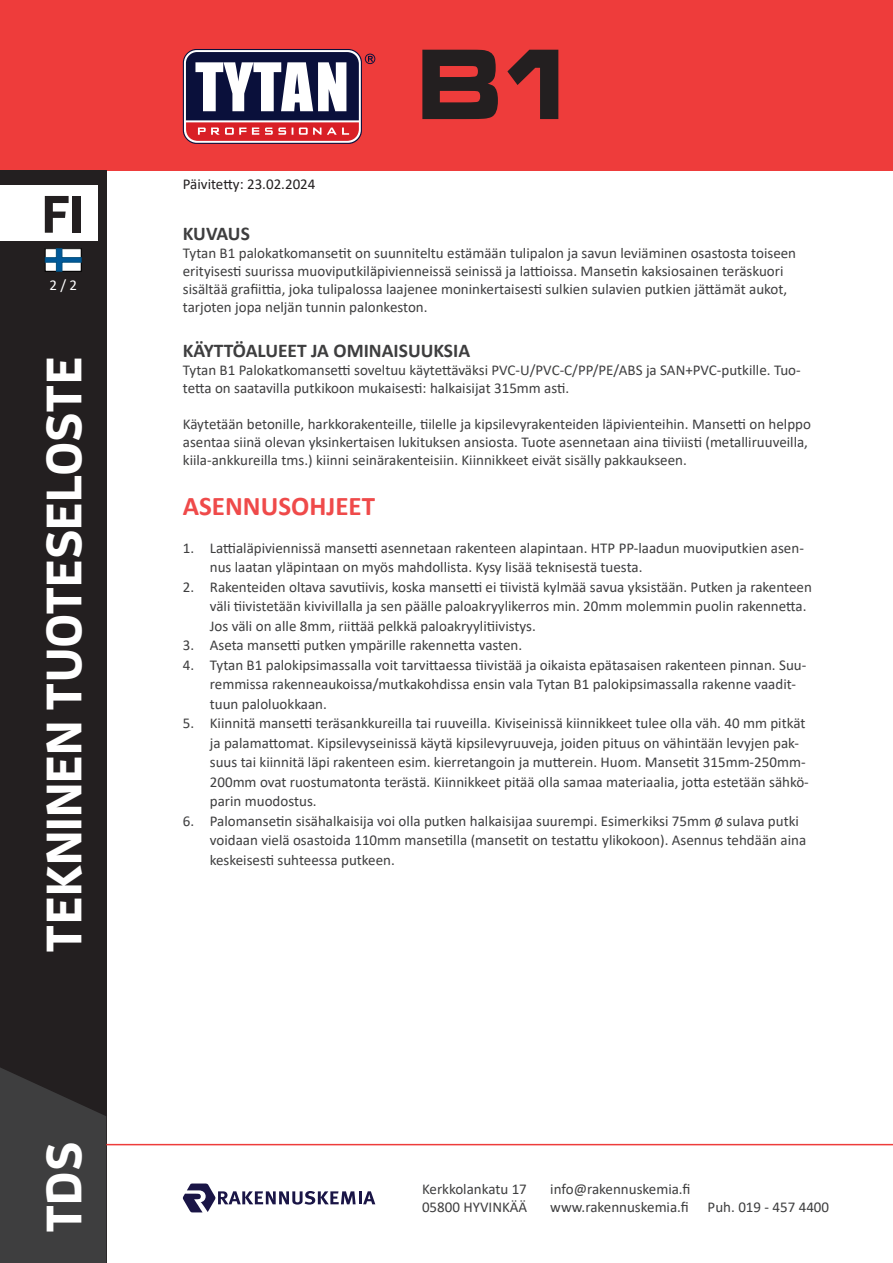
<style>
.page{position:relative;width:893px;height:1263px;background:#fff}
.page>*{position:absolute;margin:0;border:0;box-sizing:border-box;transform-origin:0 0}
.t1{font:700 52.5px "Enzo OT";color:#231f20}
.t2{font:700 49.5px "Enzo OT";color:#fff}
.t3{font:700 27px "Calibri";color:#ef4a4a}
.t4{font:700 19.5px "Calibri";color:#3e3e3f}
.t5{font:15px/19.5px "Calibri";color:#3e3e3f}
.t6{font:15px "Calibri";color:#231f20}
.t7{font:15px "Calibri";color:#fff}
</style>
<div class="page">
<div style="left:0;top:0;width:893px;height:170px;background:#ee3c3b"></div>
<div style="left:0;top:170px;width:106px;height:1093px;background:#231f20"></div>
<svg style="left:0;top:1067px;width:106px;height:196px;background:#3a3a3b"></svg>
<hr style="left:106px;top:1144px;width:787px;height:1px;background:#ee3c3b">
<div style="left:0;top:186px;width:98px;height:55px;background:#fff"></div>
<svg style="left:183px;top:49px;width:179px;height:95px"></svg>
<div style="left:184px;top:50px;width:177px;height:93px;background:#fff;border-radius:13px"></div>
<svg style="left:365px;top:54px;width:10px;height:10px"></svg>
<svg style="left:186px;top:52px;width:173px;height:89px"></svg>
<svg style="left:45px;top:248px;width:36px;height:23px"></svg>
<svg style="left:422px;top:50px;width:76px;height:69px"></svg>
<svg style="left:507px;top:50px;width:51px;height:69px"></svg>
<svg style="left:182px;top:1183px;width:193px;height:29px"></svg>
<h1 class="t1" style="left:42px;top:181px;width:44px">FI</h1>
<p class="t7" style="left:49px;top:275px;width:29px">2 / 2</p>
<h2 class="t2" style="left:33px;top:952px;width:597px;rotate:-90deg">TEKNINEN TUOTESELOSTE</h2>
<h2 class="t2" style="left:33px;top:1233px;width:93px;rotate:-90deg">TDS</h2>
<p class="t6" style="left:183px;top:173px;width:134px">Päivitetty: 23.02.2024</p>
<h3 class="t4" style="left:183px;top:220px;width:69px">KUVAUS</h3>
<p class="t5" style="left:183px;top:244px;width:615px;line-height:18px">Tytan B1 palokatkomansetit on suunniteltu estämään tulipalon ja savun leviäminen osastosta toiseen erityisesti suurissa muoviputkiläpivienneissä seinissä ja lattioissa. Mansetin kaksiosainen teräskuori sisältää grafiittia, joka tulipalossa laajenee moninkertaisesti sulkien sulavien putkien jättämät aukot, tarjoten jopa neljän tunnin palonkeston.</p>
<h3 class="t4" style="left:183px;top:337px;width:289px">KÄYTTÖALUEET JA OMINAISUUKSIA</h3>
<p class="t5" style="left:183px;top:361px;width:619px;line-height:18px">Tytan B1 Palokatkomansetti soveltuu käytettäväksi PVC-U/PVC-C/PP/PE/ABS ja SAN+PVC-putkille. Tuo&shy;tetta on saatavilla putkikoon mukaisesti: halkaisijat 315mm asti.</p>
<p class="t5" style="left:183px;top:415px;width:630px;line-height:18px">Käytetään betonille, harkkorakenteille, tiilelle ja kipsilevyrakenteiden läpivienteihin. Mansetti on helppo asentaa siinä olevan yksinkertaisen lukituksen ansiosta. Tuote asennetaan aina tiiviisti (metalliruuveilla, kiila-ankkureilla tms.) kiinni seinärakenteisiin. Kiinnikkeet eivät sisälly pakkaukseen.</p>
<h3 class="t3" style="left:183px;top:487px;width:194px">ASENNUSOHJEET</h3>
<p class="t5" style="left:210px;top:538px;width:596px;text-indent:-27px">1. Lattialäpiviennissä mansetti asennetaan rakenteen alapintaan. HTP PP-laadun muoviputkien asen&shy;nus laatan yläpintaan on myös mahdollista. Kysy lisää teknisestä tuesta.</p>
<p class="t5" style="left:210px;top:577px;width:603px;text-indent:-27px">2. Rakenteiden oltava savutiivis, koska mansetti ei tiivistä kylmää savua yksistään. Putken ja rakenteen väli tiivistetään kivivillalla ja sen päälle paloakryylikerros min. 20mm molemmin puolin rakennetta.<br>Jos väli on alle 8mm, riittää pelkkä paloakryylitiivistys.</p>
<p class="t5" style="left:183px;top:635px;width:341px">3. Aseta mansetti putken ympärille rakennetta vasten.</p>
<p class="t5" style="left:210px;top:655px;width:598px;text-indent:-27px">4. Tytan B1 palokipsimassalla voit tarvittaessa tiivistää ja oikaista epätasaisen rakenteen pinnan. Suu&shy;remmissa rakenneaukoissa/mutkakohdissa ensin vala Tytan B1 palokipsimassalla rakenne vaadit&shy;tuun paloluokkaan.</p>
<p class="t5" style="left:210px;top:713px;width:600px;text-indent:-27px">5. Kiinnitä mansetti teräsankkureilla tai ruuveilla. Kiviseinissä kiinnikkeet tulee olla väh. 40 mm pitkät ja palamattomat. Kipsilevyseinissä käytä kipsilevyruuveja, joiden pituus on vähintään levyjen pak&shy;suus tai kiinnitä läpi rakenteen esim. kierretangoin ja mutterein. Huom. Mansetit 315mm-250mm-200mm ovat ruostumatonta terästä. Kiinnikkeet pitää olla samaa materiaalia, jotta estetään sähkö&shy;parin muodostus.</p>
<p class="t5" style="left:210px;top:811px;width:598px;text-indent:-27px">6. Palomansetin sisähalkaisija voi olla putken halkaisijaa suurempi. Esimerkiksi 75mm sulava putki voidaan vielä osastoida 110mm mansetilla (mansetit on testattu ylikokoon). Asennus tehdään aina keskeisesti suhteessa putkeen.</p>
<p class="t5" style="left:422px;top:1180px;width:107px;line-height:18px">Kerkkolankatu 17<br>05800 HYVINKÄÄ</p>
<p class="t5" style="left:550px;top:1180px;width:142px;line-height:18px">info@rakennuskemia.fi www.rakennuskemia.fi</p>
<p class="t5" style="left:708px;top:1197px;width:123px">Puh. 019 - 457 4400</p>
</div>
